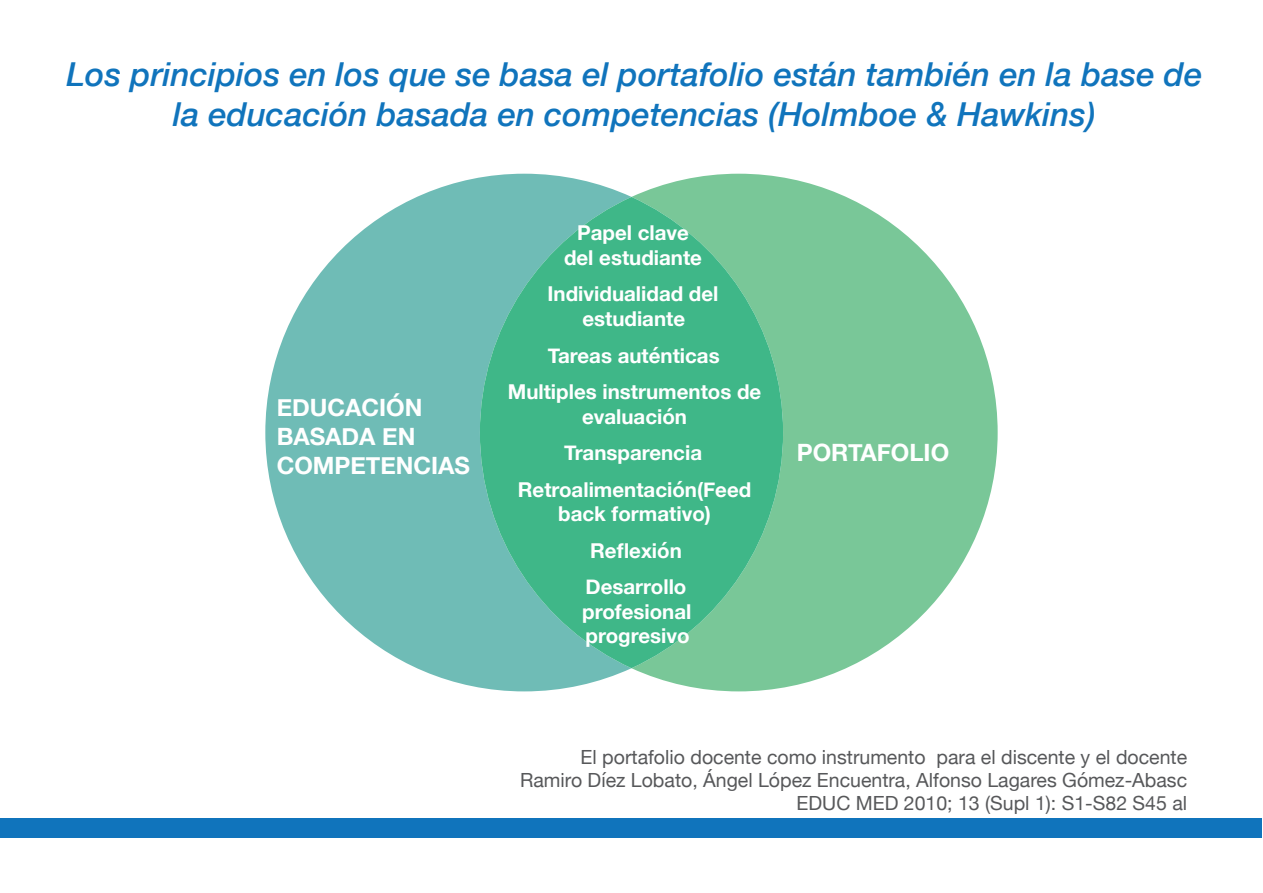
<style>
.page{position:relative;width:1263px;height:893px;background:#fff}
.page>*{position:absolute;margin:0;border:0;box-sizing:border-box;transform-origin:0 0}
.t1{font:italic 500 33px/39.6px "Helvetica Neue";color:#1074bc;text-align:center}
.t2{font:700 23.85px/28.7px "Helvetica Neue";color:#fff}
.t3{font:700 20.55px/36.5px "Helvetica Neue";color:#fff;text-align:center}
.t4{font:19.5px/23.4px "Helvetica Neue";color:#57585a;text-align:right}
</style>
<div class="page">
<div style="left:1px;top:819px;width:1261px;height:19px;background:#1074bc"></div>
<svg style="left:265px;top:174px;width:366px;height:517px;fill:#6fbcb6"></svg>
<svg style="left:631px;top:174px;width:367px;height:517px;fill:#79c798"></svg>
<div style="left:480px;top:197px;width:303px;height:471px;background:#3fb788;border-radius:50%"></div>
<h1 class="t1" style="left:66px;top:52px;width:1137px">Los principios en los que se basa el portafolio están también en la base de la educación basada en competencias (Holmboe &amp; Hawkins)</h1>
<p class="t2" style="left:277px;top:394px;width:195px">EDUCACIÓN<br>BASADA EN<br>COMPETENCIAS</p>
<p class="t3" style="left:564px;top:221px;width:139px;line-height:24.6px">Papel clave del estudiante</p>
<p class="t3" style="left:548px;top:282px;width:172px;line-height:24.6px">Individualidad del estudiante</p>
<p class="t3" style="left:508px;top:338px;width:255px">Tareas auténticas<br>Multiples instrumentos de</p>
<p class="t3" style="left:518px;top:399px;width:235px">evaluación<br>Transparencia<br>Retroalimentación(Feed</p>
<p class="t3" style="left:558px;top:496px;width:154px">back formativo)<br>Reflexión<br>Desarrollo</p>
<p class="t3" style="left:582px;top:600px;width:111px;line-height:24.6px;text-align:left">profesional progresivo</p>
<p class="t2" style="left:797px;top:439px;width:154px">PORTAFOLIO</p>
<p class="t4" style="left:520px;top:746px;width:669px">El portafolio docente como instrumento para el discente y el docente<br>Ramiro Díez Lobato, Ángel López Encuentra, Alfonso Lagares Gómez-Abasc<br>EDUC MED 2010; 13 (Supl 1): S1-S82 S45 al</p>
</div>
